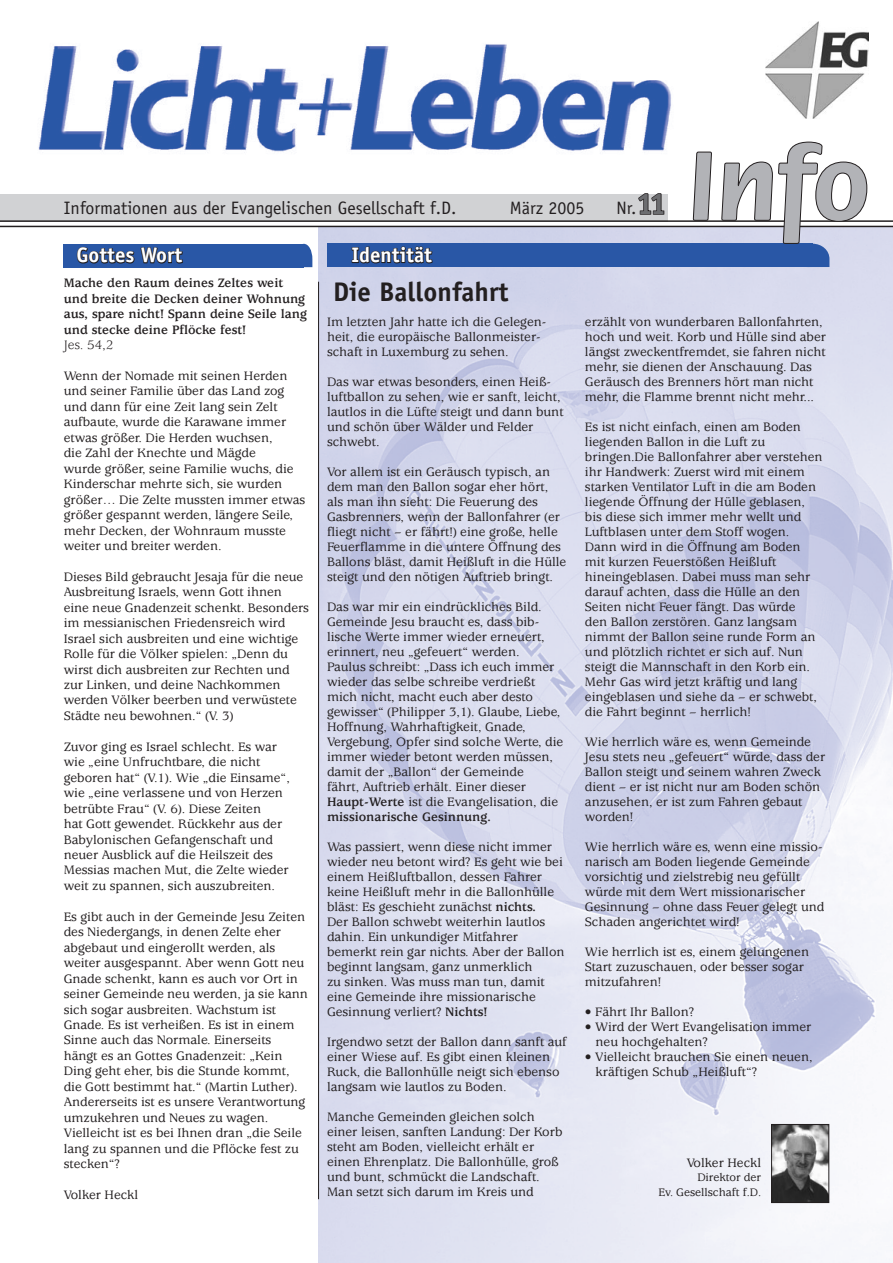
<style>
.page{position:relative;width:893px;height:1263px;background:#fff}
.page>*{position:absolute;margin:0;border:0;box-sizing:border-box;transform-origin:0 0}
.t1{font:700 30px "Officina Sans";color:#6c6d70}
.t2{font:700 27px "Officina Sans";color:#231f20}
.t3{font:700 21px "Officina Sans";color:#fff}
.t4{font:18px "Officina Sans";color:#231f20}
.t5{font:500 13.5px/15px "Usherwood";color:#231f20}
.t6{font:700 13.5px/15.5px "Usherwood";color:#231f20}
.t7{font:13.5px "Usherwood";color:#231f20}
.t8{font:500 12px/14.4px "Usherwood";color:#231f20;text-align:right}
.s1{font-weight:700}
</style>
<div class="page">
<img style="left:319px;top:227px;width:574px;height:1036px">
<hr style="left:318px;top:282px;width:1px;height:917px;background:#231f20">
<div style="left:0;top:194px;width:668px;height:28px;background:#d1d2d4"></div>
<hr style="left:0;top:220px;width:893px;height:2px;background:#231f20">
<svg style="left:295px;top:244px;width:17px;height:24px"></svg>
<div style="left:63px;top:244px;width:241px;height:23px;background:#2957a6"></div>
<svg style="left:76px;top:220px;width:108px;height:48px"></svg>
<img style="left:765px;top:21px;width:103px;height:97px">
<img style="left:38px;top:44px;width:633px;height:108px">
<hr style="left:0;top:226px;width:893px;height:1px;background:#231f20">
<div style="left:327px;top:244px;width:486px;height:23px;background:#2957a6"></div>
<svg style="left:351px;top:238px;width:82px;height:31px"></svg>
<svg style="left:693px;top:141px;width:175px;height:127px"></svg>
<img style="left:773px;top:1126px;width:54px;height:75px">
<div style="left:771px;top:1124px;width:58px;height:79px;border:1px solid #231f20"></div>
<svg style="left:638px;top:193px;width:27px;height:22px"></svg>
<h1 class="t1" style="left:636px;top:185px;width:31px">11</h1>
<h3 class="t4" style="left:64px;top:197px;width:394px">Informationen aus der Evangelischen Gesellschaft f.D.</h3>
<h3 class="t4" style="left:510px;top:197px;width:76px">März 2005</h3>
<h3 class="t4" style="left:616px;top:197px;width:22px">Nr.</h3>
<h3 class="t3" style="left:77px;top:242px;width:107px">Gottes Wort</h3>
<h3 class="t3" style="left:351px;top:242px;width:82px">Identität</h3>
<h2 class="t2" style="left:333px;top:275px;width:177px">Die Ballonfahrt</h2>
<p class="t6" style="left:64px;top:276px;width:245px">Mache den Raum deines Zeltes weit und breite die Decken deiner Wohnung aus, spare nicht! Spann deine Seile lang und stecke deine Pflöcke fest!</p>
<p class="t7" style="left:64px;top:337px;width:51px">Jes. 54,2</p>
<p class="t5" style="left:64px;top:368px;width:243px;line-height:15.5px">Wenn der Nomade mit seinen Herden und seiner Familie über das Land zog und dann für eine Zeit lang sein Zelt aufbaute, wurde die Karawane immer etwas größer. Die Herden wuchsen,<br>die Zahl der Knechte und Mägde<br>wurde größer, seine Familie wuchs, die Kinderschar mehrte sich, sie wurden größer… Die Zelte mussten immer etwas größer gespannt werden, längere Seile, mehr Decken, der Wohnraum musste weiter und breiter werden.</p>
<p class="t5" style="left:64px;top:569px;width:247px;line-height:15.5px">Dieses Bild gebraucht Jesaja für die neue Ausbreitung Israels, wenn Gott ihnen eine neue Gnadenzeit schenkt. Besonders im messianischen Friedensreich wird Israel sich ausbreiten und eine wichtige Rolle für die Völker spielen: „Denn du wirst dich ausbreiten zur Rechten und zur Linken, und deine Nachkommen werden Völker beerben und verwüstete Städte neu bewohnen.“ (V. 3)</p>
<p class="t5" style="left:64px;top:739px;width:228px;line-height:15.5px">Zuvor ging es Israel schlecht. Es war wie „eine Unfruchtbare, die nicht geboren hat“ (V.1). Wie „die Einsame“, wie „eine verlassene und von Herzen betrübte Frau“ (V. 6). Diese Zeiten<br>hat Gott gewendet. Rückkehr aus der Babylonischen Gefangenschaft und neuer Ausblick auf die Heilszeit des Messias machen Mut, die Zelte wieder weit zu spannen, sich auszubreiten.</p>
<p class="t5" style="left:64px;top:909px;width:246px;line-height:15.5px">Es gibt auch in der Gemeinde Jesu Zeiten des Niedergangs, in denen Zelte eher abgebaut und eingerollt werden, als weiter ausgespannt. Aber wenn Gott neu Gnade schenkt, kann es auch vor Ort in seiner Gemeinde neu werden, ja sie kann sich sogar ausbreiten. Wachstum ist Gnade. Es ist verheißen. Es ist in einem Sinne auch das Normale. Einerseits hängt es an Gottes Gnadenzeit: „Kein Ding geht eher, bis die Stunde kommt, die Gott bestimmt hat.“ (Martin Luther).<br>Andererseits ist es unsere Verantwortung umzukehren und Neues zu wagen.<br>Vielleicht ist es bei Ihnen dran „die Seile lang zu spannen und die Pflöcke fest zu stecken“?</p>
<p class="t5" style="left:64px;top:1187px;width:76px">Volker Heckl</p>
<p class="t5" style="left:585px;top:314px;width:243px">erzählt von wunderbaren Ballonfahrten, hoch und weit. Korb und Hülle sind aber längst zweckentfremdet, sie fahren nicht mehr, sie dienen der Anschauung. Das Geräusch des Brenners hört man nicht mehr, die Flamme brennt nicht mehr...</p>
<p class="t5" style="left:585px;top:419px;width:239px">Es ist nicht einfach, einen am Boden liegenden Ballon in die Luft zu bringen.Die Ballonfahrer aber verstehen ihr Handwerk: Zuerst wird mit einem starken Ventilator Luft in die am Boden liegende Öffnung der Hülle geblasen, bis diese sich immer mehr wellt und Luftblasen unter dem Stoff wogen.<br>Dann wird in die Öffnung am Boden mit kurzen Feuerstößen Heißluft hineingeblasen. Dabei muss man sehr darauf achten, dass die Hülle an den Seiten nicht Feuer fängt. Das würde<br>den Ballon zerstören. Ganz langsam nimmt der Ballon seine runde Form an und plötzlich richtet er sich auf. Nun steigt die Mannschaft in den Korb ein.<br>Mehr Gas wird jetzt kräftig und lang eingeblasen und siehe da – er schwebt, die Fahrt beginnt – herrlich!</p>
<p class="t5" style="left:585px;top:734px;width:242px">Wie herrlich wäre es, wenn Gemeinde<br>Jesu stets neu „gefeuert“ würde, dass der<br>Ballon steigt und seinem wahren Zweck dient – er ist nicht nur am Boden schön anzusehen, er ist zum Fahren gebaut worden!</p>
<p class="t5" style="left:585px;top:839px;width:241px">Wie herrlich wäre es, wenn eine missio&shy;narisch am Boden liegende Gemeinde vorsichtig und zielstrebig neu gefüllt würde mit dem Wert missionarischer Gesinnung – ohne dass Feuer gelegt und Schaden angerichtet wird!</p>
<p class="t5" style="left:585px;top:944px;width:226px">Wie herrlich ist es, einem gelungenen<br>Start zuzuschauen, oder besser sogar mitzufahren!</p>
<p class="t5" style="left:585px;top:1004px;width:111px">• Fährt Ihr Ballon?</p>
<p class="t5" style="left:596px;top:1019px;width:217px;text-indent:-11px">• Wird der Wert Evangelisation immer neu hochgehalten?</p>
<p class="t5" style="left:596px;top:1049px;width:218px;text-indent:-11px">• Vielleicht brauchen Sie einen neuen, kräftigen Schub „Heißluft“?</p>
<p class="t5" style="left:327px;top:314px;width:221px">Im letzten Jahr hatte ich die Gelegen&shy;heit, die europäische Ballonmeister&shy;schaft in Luxemburg zu sehen.</p>
<p class="t5" style="left:327px;top:374px;width:238px">Das war etwas besonders, einen Heiß&shy;luftballon zu sehen, wie er sanft, leicht, lautlos in die Lüfte steigt und dann bunt und schön über Wälder und Felder schwebt.</p>
<p class="t5" style="left:327px;top:464px;width:241px">Vor allem ist ein Geräusch typisch, an dem man den Ballon sogar eher hört, als man ihn sieht: Die Feuerung des Gasbrenners, wenn der Ballonfahrer (er fliegt nicht – er fährt!) eine große, helle Feuerflamme in die untere Öffnung des Ballons bläst, damit Heißluft in die Hülle steigt und den nötigen Auftrieb bringt.</p>
<p class="t5" style="left:327px;top:599px;width:238px">Das war mir ein eindrückliches Bild.<br>Gemeinde Jesu braucht es, dass bib&shy;lische Werte immer wieder erneuert, erinnert, neu „gefeuert“ werden.<br>Paulus schreibt: „Dass ich euch immer wieder das selbe schreibe verdrießt mich nicht, macht euch aber desto gewisser“ (Philipper 3,1). Glaube, Liebe, Hoffnung, Wahrhaftigkeit, Gnade, Vergebung, Opfer sind solche Werte, die immer wieder betont werden müssen, damit der „Ballon“ der Gemeinde<br>fährt, Auftrieb erhält. Einer dieser <span class="s1">Haupt-Werte</span> ist die Evangelisation, die <span class="s1">missionarische Gesinnung.</span></p>
<p class="t5" style="left:327px;top:839px;width:239px">Was passiert, wenn diese nicht immer wieder neu betont wird? Es geht wie bei einem Heißluftballon, dessen Fahrer keine Heißluft mehr in die Ballonhülle bläst: Es geschieht zunächst <span class="s1">nichts.<br></span>Der Ballon schwebt weiterhin lautlos dahin. Ein unkundiger Mitfahrer bemerkt rein gar nichts. Aber der Ballon beginnt langsam, ganz unmerklich<br>zu sinken. Was muss man tun, damit eine Gemeinde ihre missionarische Gesinnung verliert? <span class="s1">Nichts!</span></p>
<p class="t5" style="left:327px;top:1034px;width:241px">Irgendwo setzt der Ballon dann sanft auf einer Wiese auf. Es gibt einen kleinen Ruck, die Ballonhülle neigt sich ebenso langsam wie lautlos zu Boden.</p>
<p class="t5" style="left:327px;top:1109px;width:237px">Manche Gemeinden gleichen solch einer leisen, sanften Landung: Der Korb steht am Boden, vielleicht erhält er einen Ehrenplatz. Die Ballonhülle, groß und bunt, schmückt die Landschaft.<br>Man setzt sich darum im Kreis und</p>
<p class="t5" style="left:687px;top:1155px;width:76px">Volker Heckl</p>
<p class="t8" style="left:658px;top:1170px;width:104px">Direktor der<br>Ev. Gesellschaft f.D.</p>
</div>
